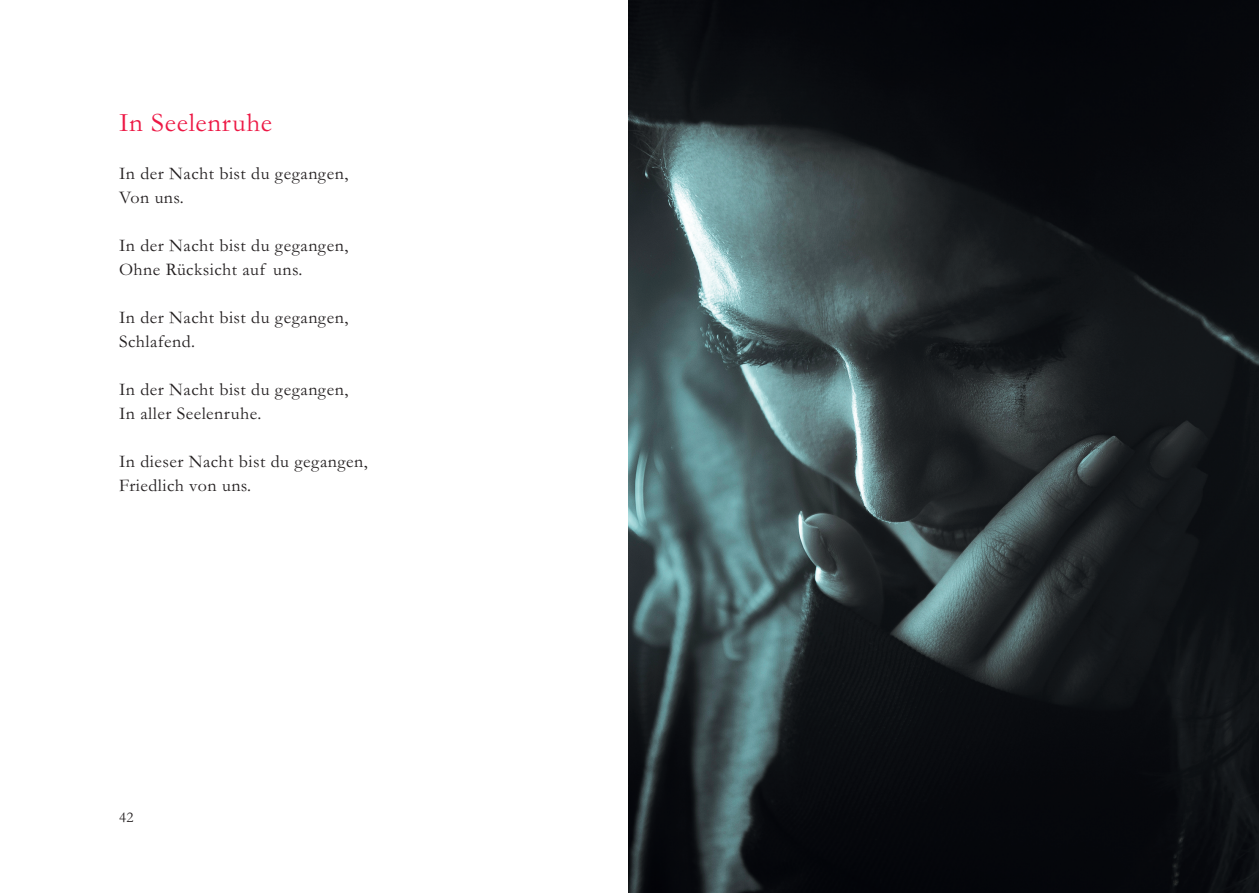
<style>
.page{position:relative;width:1259px;height:893px;background:#fff}
.page>*{position:absolute;margin:0;border:0;box-sizing:border-box;transform-origin:0 0}
.t1{font:27px "Garamond";letter-spacing:.025em;color:#ed1845}
.t2{font:18px/24px "Garamond";letter-spacing:.025em;color:#231f20}
.t3{font:15px "Garamond";color:#231f20}
</style>
<div class="page">
<img style="left:629px;top:0;width:630px;height:893px">
<h1 class="t1" style="left:119px;top:106px;width:154px">In Seelenruhe</h1>
<p class="t2" style="left:119px;top:161px;width:231px">In der Nacht bist du gegangen,<br>Von uns.</p>
<p class="t2" style="left:119px;top:233px;width:231px">In der Nacht bist du gegangen,<br>Ohne Rücksicht auf uns.</p>
<p class="t2" style="left:119px;top:305px;width:231px">In der Nacht bist du gegangen,<br>Schlafend.</p>
<p class="t2" style="left:119px;top:377px;width:231px">In der Nacht bist du gegangen,<br>In aller Seelenruhe.</p>
<p class="t2" style="left:119px;top:449px;width:250px">In dieser Nacht bist du gegangen,<br>Friedlich von uns.</p>
<p class="t3" style="left:119px;top:808px;width:16px">42</p>
</div>
